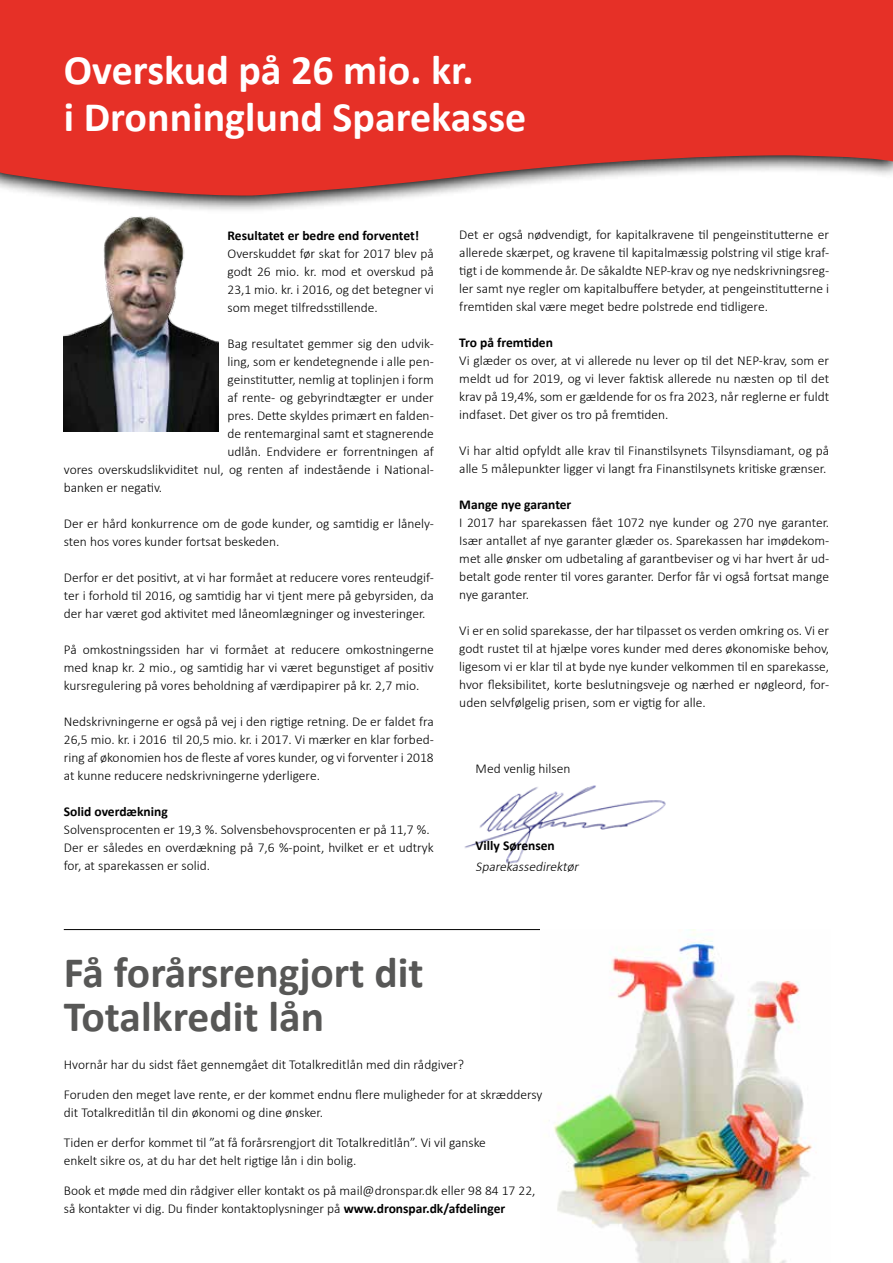
<style>
.page{position:relative;width:893px;height:1263px;background:#fff}
.page>*{position:absolute;margin:0;border:0;box-sizing:border-box;transform-origin:0 0}
.t1{font:700 43.5px/43.5px "Calibri";color:#575756}
.t2{font:700 42px/46.5px "Calibri";color:#fff}
.t3{font:300 13.5px/18px "Calibri";color:#000;text-align:justify}
.t4{font:700 13.5px "Calibri";color:#000}
.t5{font:italic 300 13.5px "Calibri";color:#000}
.s1{font-weight:700}
</style>
<div class="page">
<img style="left:64px;top:216px;width:154px;height:215px">
<svg style="left:56px;top:196px;width:363px;height:14px"></svg>
<svg style="left:0;top:0;width:893px;height:196px;background:#e24038"></svg>
<img style="left:464px;top:785px;width:202px;height:79px">
<hr style="left:64px;top:929px;width:765px;height:1px;background:#000">
<img style="left:553px;top:930px;width:259px;height:333px">
<h2 class="t2" style="left:64px;top:47px;width:464px">Overskud på 26 mio. kr.<br>i Dronninglund Sparekasse</h2>
<p class="t4" style="left:227px;top:226px;width:193px">Resultatet er bedre end forventet!</p>
<p class="t3" style="left:227px;top:243px;width:208px">Overskuddet før skat for 2017 blev på godt 26 mio. kr. mod et overskud på 23,1 mio. kr. i 2016, og det betegner vi som meget tilfredsstillende.</p>
<p class="t3" style="left:227px;top:333px;width:208px">Bag resultatet gemmer sig den udvik-</p>
<p class="t3" style="left:227px;top:351px;width:208px">ling, som er kendetegnende i alle pen-</p>
<p class="t3" style="left:227px;top:369px;width:208px">geinstitutter, nemlig at toplinjen i form</p>
<p class="t3" style="left:227px;top:387px;width:208px">af rente- og gebyrindtægter er under</p>
<p class="t3" style="left:227px;top:405px;width:208px">pres. Dette skyldes primært en falden-</p>
<p class="t3" style="left:227px;top:423px;width:208px">de rentemarginal samt et stagnerende</p>
<p class="t3" style="left:227px;top:441px;width:208px">udlån. Endvidere er forrentningen af</p>
<p class="t3" style="left:64px;top:459px;width:371px">vores overskudslikviditet nul, og renten af indestående i National-</p>
<p class="t3" style="left:64px;top:477px;width:100px">banken er negativ.</p>
<p class="t3" style="left:64px;top:513px;width:371px">Der er hård konkurrence om de gode kunder, og samtidig er lånely&shy;sten hos vores kunder fortsat beskeden.</p>
<p class="t3" style="left:64px;top:567px;width:371px">Derfor er det positivt, at vi har formået at reducere vores renteudgif&shy;ter i forhold til 2016, og samtidig har vi tjent mere på gebyrsiden, da der har været god aktivitet med låneomlægninger og investeringer.</p>
<p class="t3" style="left:64px;top:639px;width:371px">På omkostningssiden har vi formået at reducere omkostningerne med knap kr. 2 mio., og samtidig har vi været begunstiget af positiv kursregulering på vores beholdning af værdipapirer på kr. 2,7 mio.</p>
<p class="t3" style="left:64px;top:711px;width:371px">Nedskrivningerne er også på vej i den rigtige retning. De er faldet fra 26,5 mio. kr. i 2016 til 20,5 mio. kr. i 2017. Vi mærker en klar forbed&shy;ring af økonomien hos de fleste af vores kunder, og vi forventer i 2018 at kunne reducere nedskrivningerne yderligere.</p>
<p class="t4" style="left:64px;top:802px;width:105px">Solid overdækning</p>
<p class="t3" style="left:64px;top:819px;width:371px;text-align:left">Solvensprocenten er 19,3 %. Solvensbehovsprocenten er på 11,7 %.<br>Der er således en overdækning på 7,6 %-point, hvilket er et udtryk for, at sparekassen er solid.</p>
<p class="t3" style="left:459px;top:225px;width:371px">Det er også nødvendigt, for kapitalkravene til pengeinstitutterne er allerede skærpet, og kravene til kapitalmæssig polstring vil stige kraf&shy;tigt i de kommende år. De såkaldte NEP-krav og nye nedskrivningsreg&shy;ler samt nye regler om kapitalbuffere betyder, at pengeinstitutterne i fremtiden skal være meget bedre polstrede end tidligere.</p>
<p class="t4" style="left:459px;top:334px;width:95px">Tro på fremtiden</p>
<p class="t3" style="left:459px;top:351px;width:371px">Vi glæder os over, at vi allerede nu lever op til det NEP-krav, som er meldt ud for 2019, og vi lever faktisk allerede nu næsten op til det krav på 19,4%, som er gældende for os fra 2023, når reglerne er fuldt indfaset. Det giver os tro på fremtiden.</p>
<p class="t3" style="left:459px;top:441px;width:371px">Vi har altid opfyldt alle krav til Finanstilsynets Tilsynsdiamant, og på alle 5 målepunkter ligger vi langt fra Finanstilsynets kritiske grænser.</p>
<p class="t4" style="left:459px;top:496px;width:114px">Mange nye garanter</p>
<p class="t3" style="left:459px;top:513px;width:371px">I 2017 har sparekassen fået 1072 nye kunder og 270 nye garanter.<br>Især antallet af nye garanter glæder os. Sparekassen har imødekom&shy;met alle ønsker om udbetaling af garantbeviser og vi har hvert år ud&shy;betalt gode renter til vores garanter. Derfor får vi også fortsat mange nye garanter.</p>
<p class="t3" style="left:459px;top:621px;width:371px">Vi er en solid sparekasse, der har tilpasset os verden omkring os. Vi er godt rustet til at hjælpe vores kunder med deres økonomiske behov, ligesom vi er klar til at byde nye kunder velkommen til en sparekasse, hvor fleksibilitet, korte beslutningsveje og nærhed er nøgleord, for&shy;uden selvfølgelig prisen, som er vigtig for alle.</p>
<p class="t3" style="left:476px;top:759px;width:96px">Med venlig hilsen</p>
<p class="t4" style="left:476px;top:837px;width:81px">Villy Sørensen</p>
<p class="t5" style="left:476px;top:858px;width:107px">Sparekassedirektør</p>
<h1 class="t1" style="left:64px;top:951px;width:361px">Få forårsrengjort dit<br>Totalkredit lån</h1>
<p class="t3" style="left:64px;top:1055px;width:402px">Hvornår har du sidst fået gennemgået dit Totalkreditlån med din rådgiver?</p>
<p class="t3" style="left:64px;top:1085px;width:480px">Foruden den meget lave rente, er der kommet endnu flere muligheder for at skræddersy dit Totalkreditlån til din økonomi og dine ønsker.</p>
<p class="t3" style="left:64px;top:1133px;width:423px">Tiden er derfor kommet til ”at få forårsrengjort dit Totalkreditlån”. Vi vil ganske enkelt sikre os, at du har det helt rigtige lån i din bolig.</p>
<p class="t3" style="left:64px;top:1181px;width:473px">Book et møde med din rådgiver eller kontakt os på mail@dronspar.dk eller 98 84 17 22, så kontakter vi dig. Du finder kontaktoplysninger på <span class="s1">www.dronspar.dk/afdelinger</span></p>
</div>
